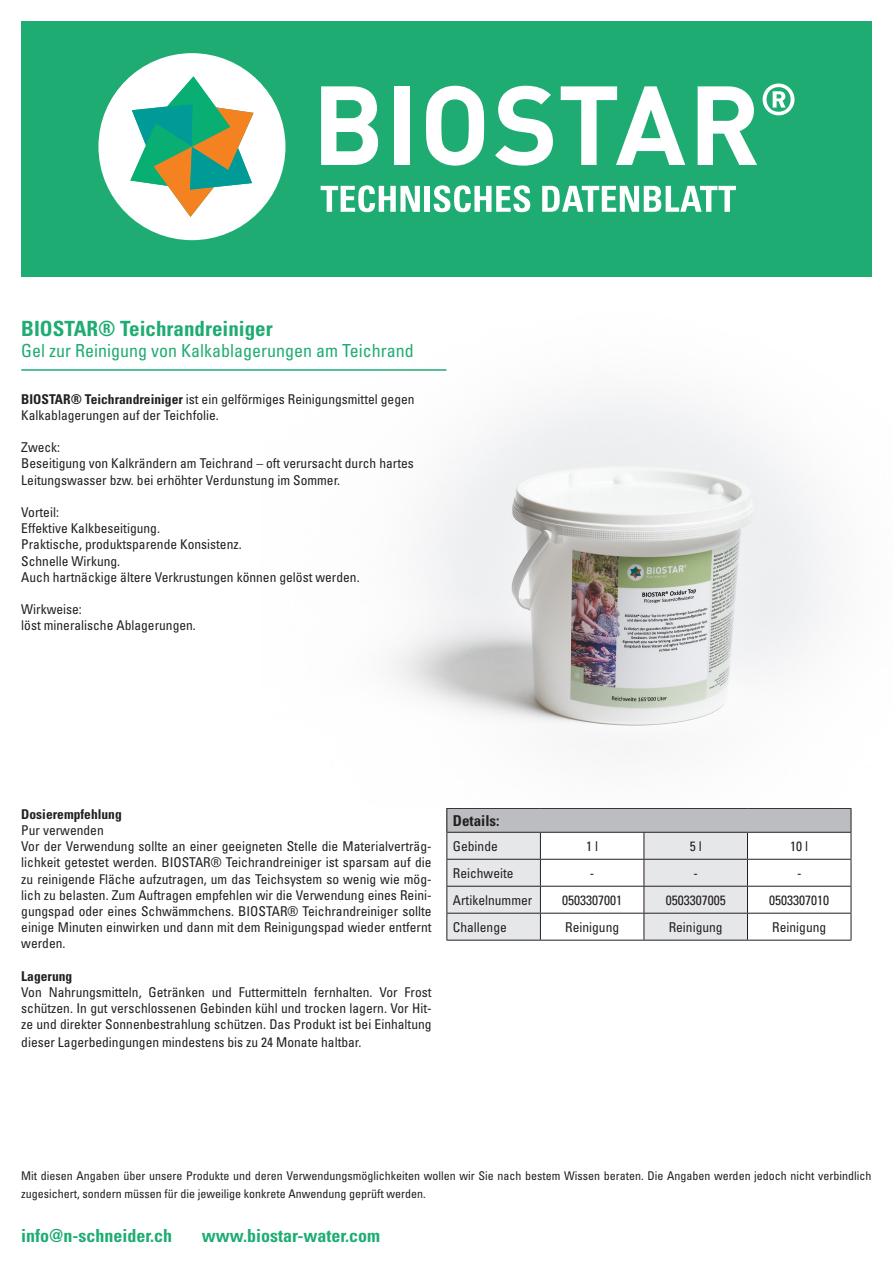
<style>
.page{position:relative;width:893px;height:1263px;background:#fff}
.page>*{position:absolute;margin:0;border:0;box-sizing:border-box;transform-origin:0 0}
.t1{font:700 condensed 21px "Univers";color:#1fac73}
.t2{font:condensed 18px "Univers";color:#1fac73}
.t3{font:700 condensed 18px "Univers";color:#1fac73}
.t4{font:700 condensed 15px "Univers";color:#231f20}
.t5{font:condensed 13.5px/16.2px "Univers";color:#231f20}
.t6{font:700 condensed 13.5px "Univers";color:#231f20}
.t7{font:condensed 12px/18px "Univers";color:#231f20}
.s1{font-weight:700}
</style>
<div class="page">
<div style="left:447px;top:808px;width:404px;height:24px;background:#bcbdc0"></div>
<hr style="left:540px;top:859px;width:104px;height:1px;background:#231f20">
<hr style="left:540px;top:886px;width:104px;height:1px;background:#231f20">
<hr style="left:540px;top:913px;width:104px;height:1px;background:#231f20">
<hr style="left:446px;top:940px;width:94px;height:1px;background:#231f20">
<hr style="left:540px;top:940px;width:104px;height:1px;background:#231f20">
<hr style="left:644px;top:940px;width:103px;height:1px;background:#231f20">
<hr style="left:747px;top:940px;width:104px;height:1px;background:#231f20">
<hr style="left:446px;top:808px;width:94px;height:1px;background:#231f20">
<svg style="left:446px;top:809px;width:95px;height:131px"></svg>
<hr style="left:540px;top:808px;width:104px;height:1px;background:#231f20">
<hr style="left:644px;top:808px;width:103px;height:1px;background:#231f20">
<hr style="left:747px;top:808px;width:104px;height:1px;background:#231f20">
<svg style="left:644px;top:809px;width:208px;height:131px"></svg>
<hr style="left:446px;top:832px;width:94px;height:1px;background:#231f20">
<hr style="left:540px;top:832px;width:104px;height:1px;background:#231f20">
<hr style="left:644px;top:832px;width:103px;height:1px;background:#231f20">
<hr style="left:747px;top:832px;width:104px;height:1px;background:#231f20">
<img style="left:391px;top:369px;width:435px;height:357px">
<hr style="left:21px;top:369px;width:425px;height:2px;background:#1fac73">
<div style="left:21px;top:21px;width:851px;height:255px;background:#1fac73"></div>
<svg style="left:99px;top:53px;width:186px;height:187px"></svg>
<svg style="left:321px;top:86px;width:57px;height:79px"></svg>
<div style="left:394px;top:86px;width:16px;height:79px;background:#fff"></div>
<svg style="left:426px;top:86px;width:58px;height:80px"></svg>
<svg style="left:495px;top:86px;width:58px;height:80px"></svg>
<svg style="left:561px;top:86px;width:124px;height:79px"></svg>
<svg style="left:698px;top:86px;width:59px;height:79px"></svg>
<svg style="left:763px;top:83px;width:31px;height:32px"></svg>
<svg style="left:321px;top:185px;width:99px;height:27px"></svg>
<div style="left:424px;top:186px;width:6px;height:26px;background:#fff"></div>
<svg style="left:433px;top:185px;width:97px;height:27px"></svg>
<svg style="left:542px;top:186px;width:194px;height:26px"></svg>
<h1 class="t1" style="left:21px;top:315px;width:253px">BIOSTAR® Teichrandreiniger</h1>
<h2 class="t2" style="left:21px;top:339px;width:394px">Gel zur Reinigung von Kalkablagerungen am Teichrand</h2>
<p class="t5" style="left:21px;top:390px;width:395px"><span class="s1">BIOSTAR® Teichrandreiniger</span> ist ein gelförmiges Reinigungsmittel gegen<br>Kalkablagerungen auf der Teichfolie.</p>
<p class="t5" style="left:21px;top:439px;width:394px">Zweck:<br>Beseitigung von Kalkrändern am Teichrand – oft verursacht durch hartes<br>Leitungswasser bzw. bei erhöhter Verdunstung im Sommer.</p>
<p class="t5" style="left:21px;top:504px;width:340px">Vorteil:<br>Effektive Kalkbeseitigung.<br>Praktische, produktsparende Konsistenz.<br>Schnelle Wirkung.<br>Auch hartnäckige ältere Verkrustungen können gelöst werden.</p>
<p class="t5" style="left:21px;top:601px;width:176px">Wirkweise:<br>löst mineralische Ablagerungen.</p>
<p class="t6" style="left:21px;top:806px;width:102px">Dosierempfehlung</p>
<p class="t5" style="left:21px;top:822px;width:412px">Pur verwenden<br>Vor der Verwendung sollte an einer geeigneten Stelle die Materialverträg&shy;lichkeit getestet werden. BIOSTAR® Teichrandreiniger ist sparsam auf die zu reinigende Fläche aufzutragen, um das Teichsystem so wenig wie mög&shy;lich zu belasten. Zum Auftragen empfehlen wir die Verwendung eines Reini&shy;gungspad oder eines Schwämmchens. BIOSTAR® Teichrandreiniger sollte einige Minuten einwirken und dann mit dem Reinigungspad wieder entfernt werden.</p>
<p class="t6" style="left:21px;top:968px;width:52px">Lagerung</p>
<p class="t5" style="left:21px;top:984px;width:412px;text-align:justify">Von Nahrungsmitteln, Getränken und Futtermitteln fernhalten. Vor Frost schützen. In gut verschlossenen Gebinden kühl und trocken lagern. Vor Hit&shy;ze und direkter Sonnenbestrahlung schützen. Das Produkt ist bei Einhaltung</p>
<p class="t5" style="left:21px;top:1034px;width:342px">dieser Lagerbedingungen mindestens bis zu 24 Monate haltbar.</p>
<p class="t4" style="left:453px;top:812px;width:48px">Details:</p>
<p class="t5" style="left:453px;top:838px;width:46px">Gebinde</p>
<p class="t5" style="left:586px;top:838px;width:13px">1 l</p>
<p class="t5" style="left:690px;top:838px;width:13px">5 l</p>
<p class="t5" style="left:790px;top:838px;width:19px">10 l</p>
<p class="t5" style="left:453px;top:865px;width:62px">Reichweite</p>
<p class="t5" style="left:590px;top:865px;width:6px">-</p>
<p class="t5" style="left:693px;top:865px;width:6px">-</p>
<p class="t5" style="left:797px;top:865px;width:6px">-</p>
<p class="t5" style="left:453px;top:892px;width:81px">Artikelnummer</p>
<p class="t5" style="left:562px;top:892px;width:61px">0503307001</p>
<p class="t5" style="left:666px;top:892px;width:61px">0503307005</p>
<p class="t5" style="left:769px;top:892px;width:61px">0503307010</p>
<p class="t5" style="left:453px;top:919px;width:55px">Challenge</p>
<p class="t5" style="left:565px;top:919px;width:55px">Reinigung</p>
<p class="t5" style="left:669px;top:919px;width:55px">Reinigung</p>
<p class="t5" style="left:772px;top:919px;width:55px">Reinigung</p>
<p class="t7" style="left:21px;top:1166px;width:852px">Mit diesen Angaben über unsere Produkte und deren Verwendungsmöglichkeiten wollen wir Sie nach bestem Wissen beraten. Die Angaben werden jedoch nicht verbindlich zugesichert, sondern müssen für die jeweilige konkrete Anwendung geprüft werden.</p>
<h2 class="t3" style="left:21px;top:1224px;width:153px">info@n-schneider.ch</h2>
<h2 class="t3" style="left:202px;top:1224px;width:180px">www.biostar-water.com</h2>
</div>
